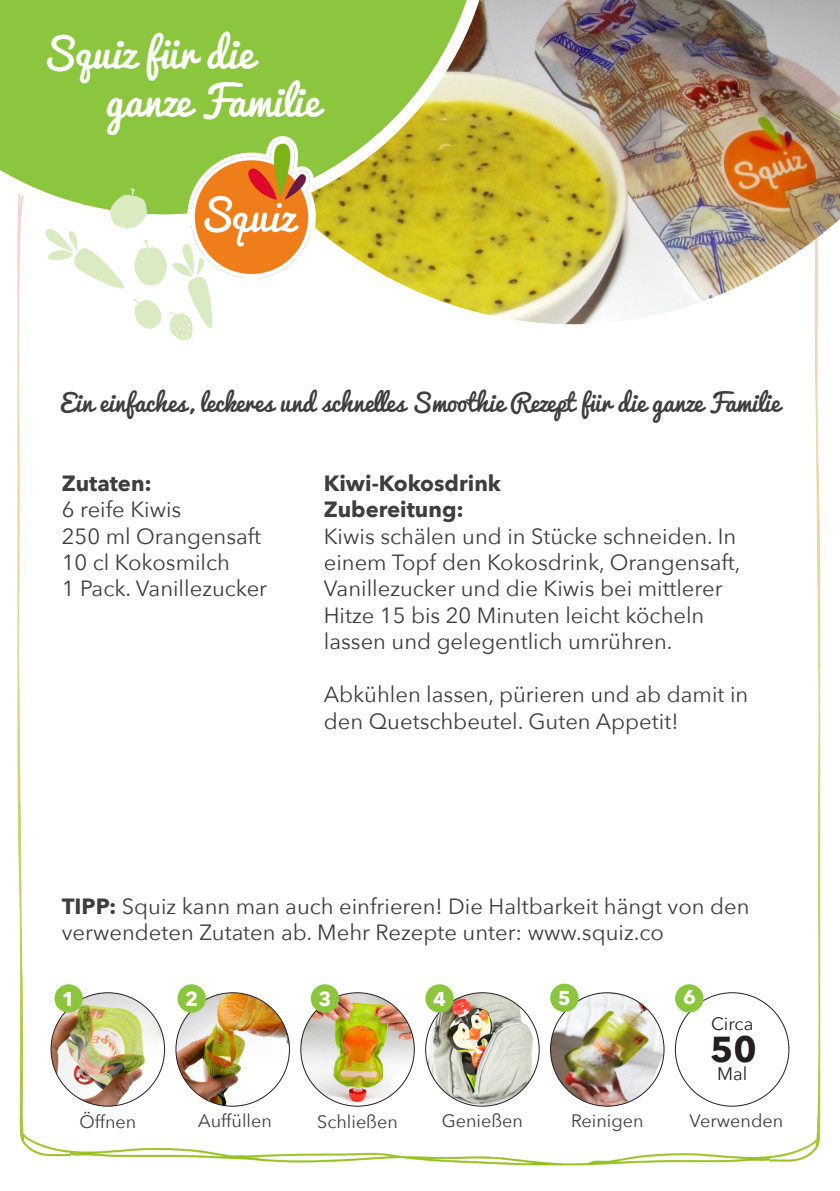
<style>
.page{position:relative;width:840px;height:1191px;background:#fff}
.page>*{position:absolute;margin:0;border:0;box-sizing:border-box;transform-origin:0 0}
.t1{font:40px "Pacifico";color:#fff}
.t2{font:700 36px "Avenir Next";color:#231f20}
.t3{font:24px "Pacifico";color:#3e3e3f}
.t4{font:22px/26.4px "Avenir Next";color:#3e3e3f}
.t5{font:700 22px "Avenir Next";color:#3e3e3f}
.t6{font:700 20px "Avenir Next";color:#fff}
.t7{font:18px "Avenir Next";color:#3e3e3f}
.t8{font:18px "Avenir Next";color:#231f20}
.s1{font-weight:700}
</style>
<div class="page">
<img style="left:17px;top:230px;width:804px;height:936px">
<img style="left:320px;top:0;width:519px;height:324px">
<img style="left:51px;top:992px;width:113px;height:114px;border-radius:57px">
<img style="left:176px;top:992px;width:113px;height:114px;border-radius:57px">
<img style="left:300px;top:992px;width:114px;height:114px;border-radius:57px">
<img style="left:425px;top:992px;width:114px;height:114px;border-radius:57px">
<img style="left:550px;top:992px;width:113px;height:114px">
<div style="left:54px;top:984px;width:29px;height:28px;background:#8bc63e;border-radius:50%"></div>
<div style="left:177px;top:984px;width:29px;height:28px;background:#8bc63e;border-radius:50%"></div>
<div style="left:310px;top:984px;width:29px;height:28px;background:#8bc63e;border-radius:50%"></div>
<div style="left:425px;top:984px;width:28px;height:28px;background:#8bc63e;border-radius:50%"></div>
<div style="left:550px;top:983px;width:28px;height:29px;background:#8bc63e;border-radius:50%"></div>
<div style="left:674px;top:984px;width:29px;height:28px;background:#8bc63e;border-radius:50%"></div>
<svg style="left:0;top:0;width:497px;height:230px;background:#9ec346"></svg>
<svg style="left:40px;top:130px;width:280px;height:211px"></svg>
<p class="t1" style="left:42px;top:18px;width:212px">Squiz für die</p>
<p class="t1" style="left:106px;top:66px;width:214px">ganze Familie</p>
<p class="t3" style="left:60px;top:381px;width:720px">Ein einfaches, leckeres und schnelles Smoothie Rezept für die ganze Familie</p>
<p class="t5" style="left:62px;top:464px;width:91px">Zutaten:</p>
<p class="t4" style="left:62px;top:495px;width:121px">6 reife Kiwis</p>
<p class="t4" style="left:62px;top:522px;width:201px">250 ml Orangensaft</p>
<p class="t4" style="left:62px;top:548px;width:169px">10 cl Kokosmilch</p>
<p class="t4" style="left:62px;top:574px;width:207px">1 Pack. Vanillezucker</p>
<p class="t5" style="left:323px;top:464px;width:179px">Kiwi-Kokosdrink</p>
<p class="t5" style="left:323px;top:490px;width:141px">Zubereitung:</p>
<p class="t4" style="left:323px;top:522px;width:418px">Kiwis schälen und in Stücke schneiden. In einem Topf den Kokosdrink, Orangensaft, Vanillezucker und die Kiwis bei mittlerer Hitze 15 bis 20 Minuten leicht köcheln lassen und gelegentlich umrühren.</p>
<p class="t4" style="left:323px;top:680px;width:426px">Abkühlen lassen, pürieren und ab damit in</p>
<p class="t4" style="left:323px;top:706px;width:356px">den Quetschbeutel. Guten Appetit!</p>
<p class="t4" style="left:62px;top:891px;width:688px"><span class="s1">TIPP:</span> Squiz kann man auch einfrieren! Die Haltbarkeit hängt von den verwendeten Zutaten ab. Mehr Rezepte unter: www.squiz.co</p>
<p class="t6" style="left:62px;top:981px;width:14px">1</p>
<p class="t6" style="left:185px;top:981px;width:14px">2</p>
<p class="t6" style="left:318px;top:981px;width:14px">3</p>
<p class="t6" style="left:433px;top:981px;width:14px">4</p>
<p class="t6" style="left:557px;top:980px;width:14px">5</p>
<p class="t6" style="left:682px;top:980px;width:14px">6</p>
<p class="t8" style="left:710px;top:1008px;width:44px">Circa</p>
<p class="t2" style="left:710px;top:1018px;width:48px">50</p>
<p class="t8" style="left:716px;top:1058px;width:32px">Mal</p>
<p class="t7" style="left:79px;top:1106px;width:58px">Öffnen</p>
<p class="t7" style="left:198px;top:1105px;width:75px">Auffüllen</p>
<p class="t7" style="left:317px;top:1106px;width:82px">Schließen</p>
<p class="t7" style="left:441px;top:1105px;width:83px">Genießen</p>
<p class="t7" style="left:570px;top:1105px;width:74px">Reinigen</p>
<p class="t7" style="left:689px;top:1105px;width:95px">Verwenden</p>
</div>
